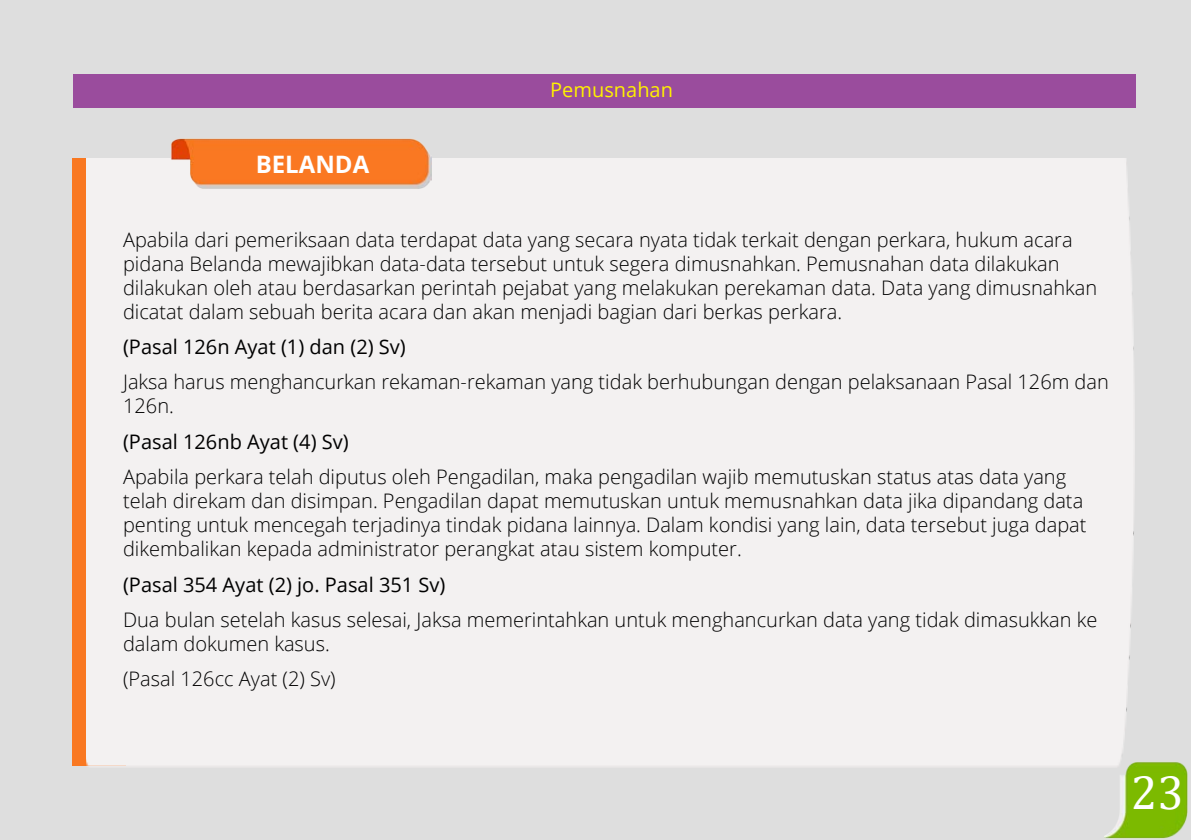
<style>
.page{position:relative;width:1191px;height:840px;background:#fff}
.page>*{position:absolute;margin:0;border:0;box-sizing:border-box;transform-origin:0 0}
.t1{font:48px "Cambria";color:#fff}
.t2{font:700 24px "Open Sans";color:#fff}
.t3{font:300 20px/24px "Open Sans";color:#000}
.t4{font:20px "Open Sans";color:#000}
.t5{font:20px "Open Sans";color:#fff200}
</style>
<div class="page">
<div style="left:0;top:0;width:1191px;height:839px;background:#dedede"></div>
<div style="left:73px;top:74px;width:1062px;height:34px;background:#9a4c9d"></div>
<div style="left:72px;top:158px;width:14px;height:607px;background:#f97821"></div>
<div style="left:86px;top:158px;width:1049px;height:609px;background:#f3f1f1"></div>
<img style="left:164px;top:138px;width:267px;height:53px">
<img style="left:1104px;top:759px;width:84px;height:80px">
<p class="t2" style="left:256px;top:147px;width:115px">BELANDA</p>
<p class="t5" style="left:550px;top:76px;width:124px">Pemusnahan</p>
<p class="t3" style="left:123px;top:226px;width:975px">Apabila dari pemeriksaan data terdapat data yang secara nyata tidak terkait dengan perkara, hukum acara pidana Belanda mewajibkan data-data tersebut untuk segera dimusnahkan. Pemusnahan data dilakukan dilakukan oleh atau berdasarkan perintah pejabat yang melakukan perekaman data. Data yang dimusnahkan dicatat dalam sebuah berita acara dan akan menjadi bagian dari berkas perkara.</p>
<p class="t4" style="left:123px;top:333px;width:284px">(Pasal 126n Ayat (1) dan (2) Sv)</p>
<p class="t3" style="left:123px;top:369px;width:987px">Jaksa harus menghancurkan rekaman-rekaman yang tidak berhubungan dengan pelaksanaan Pasal 126m dan<br>126n.</p>
<p class="t4" style="left:123px;top:427px;width:227px">(Pasal 126nb Ayat (4) Sv)</p>
<p class="t3" style="left:123px;top:464px;width:965px">Apabila perkara telah diputus oleh Pengadilan, maka pengadilan wajib memutuskan status atas data yang telah direkam dan disimpan. Pengadilan dapat memutuskan untuk memusnahkan data jika dipandang data penting untuk mencegah terjadinya tindak pidana lainnya. Dalam kondisi yang lain, data tersebut juga dapat dikembalikan kepada administrator perangkat atau sistem komputer.</p>
<p class="t4" style="left:123px;top:570px;width:324px">(Pasal 354 Ayat (2) jo. Pasal 351 Sv)</p>
<p class="t3" style="left:123px;top:606px;width:976px">Dua bulan setelah kasus selesai, Jaksa memerintahkan untuk menghancurkan data yang tidak dimasukkan ke dalam dokumen kasus.</p>
<p class="t3" style="left:123px;top:666px;width:214px">(Pasal 126cc Ayat (2) Sv)</p>
<h1 class="t1" style="left:1131px;top:763px;width:55px">23</h1>
</div>
